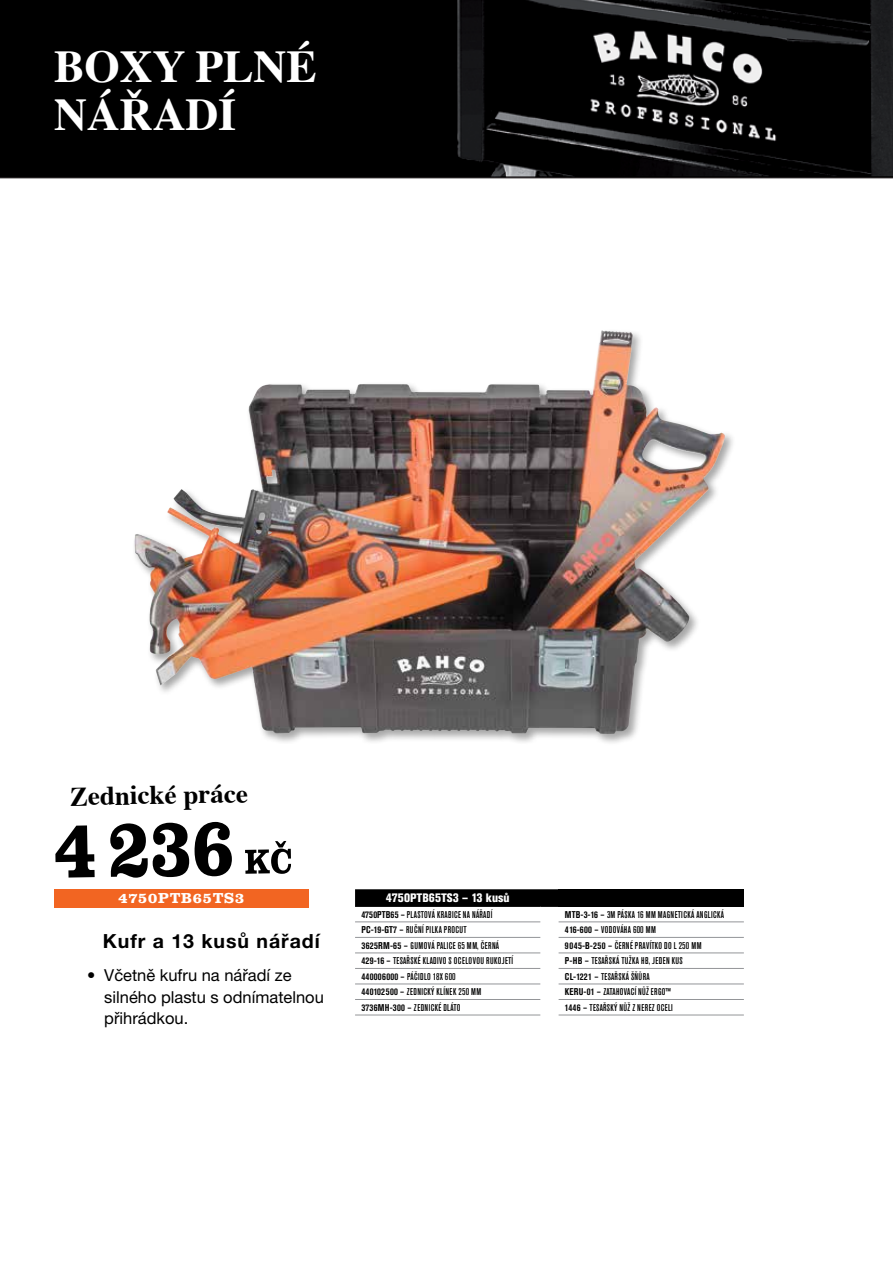
<style>
.page{position:relative;width:893px;height:1263px;background:#fff}
.page>*{position:absolute;margin:0;border:0;box-sizing:border-box;transform-origin:0 0}
.t1{font:700 85.65px "Clarendon LT Std";color:#000;scale:.8 1}
.t2{font:700 45.6px/48px "Times";color:#fff}
.t3{font:700 27px "Times";color:#000}
.t4{font:700 19.5px "Helvetica Neue LT Pro";letter-spacing:.05em;color:#000}
.t5{font:16.5px/21px "Helvetica Neue LT Pro";color:#000}
.t6{font:700 15px "Clarendon LT Std";letter-spacing:.05em;color:#fff}
.t7{font:800 condensed 12.15px "Akzidenz Grotesk Pro";color:#fff}
.t8{font:500 condensed 9.75px/15.5px "Akzidenz Grotesk Pro";letter-spacing:.04em;color:#000}
.s1{font-weight:700}
</style>
<div class="page">
<img style="left:0;top:0;width:893px;height:1016px">
<svg style="left:245px;top:841px;width:46px;height:33px"></svg>
<div style="left:54px;top:889px;width:255px;height:19px;background:#f26522"></div>
<div style="left:132px;top:329px;width:604px;height:417px;background:#000;opacity:.35"></div>
<img style="left:135px;top:343px;width:464px;height:252px">
<div style="left:559px;top:889px;width:185px;height:17px;background:#000"></div>
<hr style="left:559px;top:906px;width:185px;height:1px;background:#000">
<hr style="left:559px;top:922px;width:185px;height:1px;background:#939598">
<hr style="left:559px;top:937px;width:185px;height:1px;background:#939598">
<hr style="left:559px;top:953px;width:185px;height:1px;background:#939598">
<hr style="left:559px;top:968px;width:185px;height:1px;background:#939598">
<hr style="left:559px;top:984px;width:185px;height:1px;background:#939598">
<hr style="left:559px;top:999px;width:185px;height:1px;background:#939598">
<hr style="left:559px;top:1015px;width:185px;height:1px;background:#939598">
<svg style="left:355px;top:889px;width:204px;height:18px;background:#050505"></svg>
<hr style="left:355px;top:922px;width:185px;height:1px;background:#939598">
<hr style="left:355px;top:937px;width:185px;height:1px;background:#939598">
<hr style="left:355px;top:953px;width:185px;height:1px;background:#939598">
<hr style="left:355px;top:968px;width:185px;height:1px;background:#939598">
<hr style="left:355px;top:984px;width:185px;height:1px;background:#939598">
<hr style="left:355px;top:999px;width:185px;height:1px;background:#939598">
<hr style="left:355px;top:1015px;width:185px;height:1px;background:#939598">
<h2 class="t2" style="left:54px;top:37px;width:264px">BOXY PLNÉ<br>NÁŘADÍ</h2>
<h3 class="t3" style="left:70px;top:770px;width:179px;rotate:-1deg">Zednické práce</h3>
<h1 class="t1" style="left:54px;top:797px;width:226px;rotate:-1deg">4 236</h1>
<h3 class="t6" style="left:118px;top:889px;width:127px">4750PTB65TS3</h3>
<h3 class="t4" style="left:103px;top:929px;width:219px">Kufr a 13 kusů nářadí</h3>
<h3 class="t5" style="left:104px;top:965px;width:221px;text-indent:-17px">• Včetně kufru na nářadí ze silného plastu s odnímatelnou přihrádkou.</h3>
<p class="t7" style="left:386px;top:890px;width:125px">4750PTB65TS3 – 13 kusů</p>
<p class="t8" style="left:361px;top:906px;width:153px"><span class="s1">4750PTB65 –</span> PLASTOVÁ KRABICE NA NÁŘADÍ <span class="s1">PC-19-GT7 –</span> RUČNÍ PILKA PROCUT<br><span class="s1">3625RM-65 –</span> GUMOVÁ PALICE 65 MM, ČERNÁ <span class="s1">429-16 –</span> TESAŘSKÉ KLADIVO S OCELOVOU RUKOJETÍ <span class="s1">440006000 –</span> PÁČIDLO 18X 600<br><span class="s1">440102500 –</span> ZEDNICKÝ KLÍNEK 250 MM <span class="s1">3736MH-300 –</span> ZEDNICKÉ DLÁTO</p>
<p class="t8" style="left:565px;top:906px;width:161px"><span class="s1">MTB-3-16 –</span> 3M PÁSKA 16 MM MAGNETICKÁ ANGLICKÁ<br><span class="s1">416-600 –</span> VODOVÁHA 600 MM<br><span class="s1">9045-B-250 –</span> ČERNÉ PRAVÍTKO DO L 250 MM<br><span class="s1">P-HB –</span> TESAŘSKÁ TUŽKA HB, JEDEN KUS<br><span class="s1">CL-1221 –</span> TESAŘSKÁ ŠŇŮRA<br><span class="s1">KERU-01 –</span> ZATAHOVACÍ NŮŽ ERGO™<br><span class="s1">1446 –</span> TESAŘSKÝ NŮŽ Z NEREZ OCELI</p>
</div>
